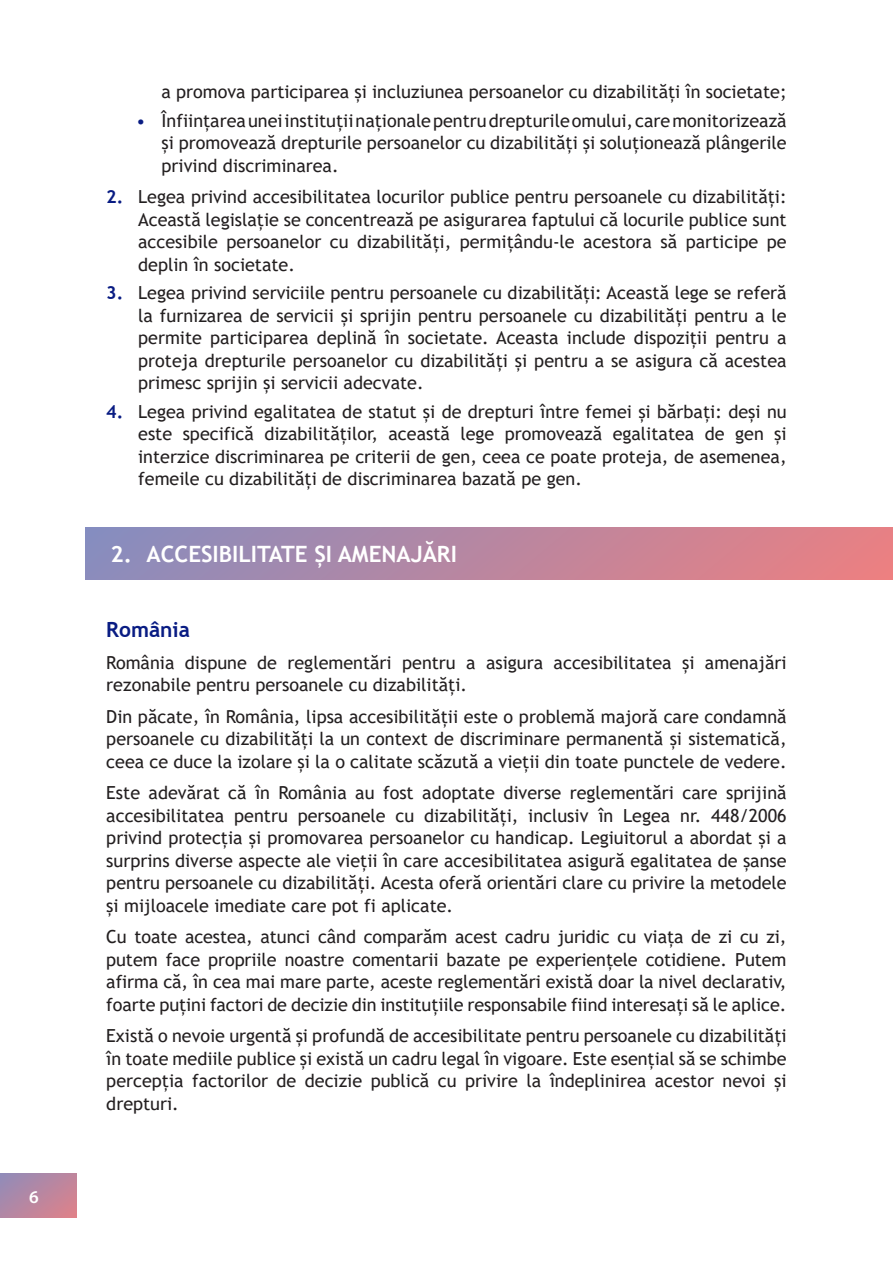
<style>
.page{position:relative;width:893px;height:1263px;background:#fff}
.page>*{position:absolute;margin:0;border:0;box-sizing:border-box;transform-origin:0 0}
.Sectiune{font:700 22.5px "Trebuchet MS";color:#fff}
.Subsectiune{font:700 21px "Trebuchet MS";color:#091c83}
.text{font:18px/22.5px "Trebuchet MS";color:#231f20;text-align:justify}
.text_bullets_numbers{font:18px/22.5px "Trebuchet MS";color:#231f20;text-align:justify}
.t1{font:18px "Myriad Variable Concept";color:#fff}
.s1{color:#091c83}
.s2{font-weight:700;color:#091c83}
</style>
<div class="page">
<svg style="left:0;top:1174px;width:77px;height:44px;background:#b886a0"></svg>
<div style="left:85px;top:527px;width:808px;height:53px;background:linear-gradient(to right,#878dbf,#ea8082)"></div>
<p class="t1" style="left:29px;top:1186px;width:11px">6</p>
<p class="text" style="left:162px;top:81px;width:627px">a promova participarea și incluziunea persoanelor cu dizabilități în societate;</p>
<p class="text" style="left:162px;top:109px;width:627px;text-indent:-26px"><span class="s1">•</span> Înființarea unei instituții naționale pentru drepturile omului, care monitorizează și promovează drepturile persoanelor cu dizabilități și soluționează plângerile privind discriminarea.</p>
<p class="text_bullets_numbers" style="left:138px;top:186px;width:650px;text-indent:-32px"><span class="s2">2.</span> Legea privind accesibilitatea locurilor publice pentru persoanele cu dizabilități:<br>Această legislație se concentrează pe asigurarea faptului că locurile publice sunt accesibile persoanelor cu dizabilități, permițându-le acestora să participe pe deplin în societate.</p>
<p class="text_bullets_numbers" style="left:138px;top:282px;width:650px;text-indent:-32px"><span class="s2">3.</span> Legea privind serviciile pentru persoanele cu dizabilități: Această lege se referă la furnizarea de servicii și sprijin pentru persoanele cu dizabilități pentru a le permite participarea deplină în societate. Aceasta include dispoziții pentru a proteja drepturile persoanelor cu dizabilități și pentru a se asigura că acestea primesc sprijin și servicii adecvate.</p>
<p class="text_bullets_numbers" style="left:138px;top:400px;width:650px;text-indent:-32px"><span class="s2">4.</span> Legea privind egalitatea de statut și de drepturi între femei și bărbați: deși nu este specifică dizabilităților, această lege promovează egalitatea de gen și interzice discriminarea pe criterii de gen, ceea ce poate proteja, de asemenea, femeile cu dizabilități de discriminarea bazată pe gen.</p>
<p class="Sectiune" style="left:111px;top:540px;width:348px">2. ACCESIBILITATE ȘI AMENAJĂRI</p>
<p class="Subsectiune" style="left:106px;top:617px;width:85px">România</p>
<p class="text" style="left:106px;top:651px;width:682px">România dispune de reglementări pentru a asigura accesibilitatea și amenajări rezonabile pentru persoanele cu dizabilități.</p>
<p class="text" style="left:106px;top:705px;width:682px">Din păcate, în România, lipsa accesibilității este o problemă majoră care condamnă persoanele cu dizabilități la un context de discriminare permanentă și sistematică, ceea ce duce la izolare și la o calitate scăzută a vieții din toate punctele de vedere.</p>
<p class="text" style="left:106px;top:781px;width:682px">Este adevărat că în România au fost adoptate diverse reglementări care sprijină accesibilitatea pentru persoanele cu dizabilități, inclusiv în Legea nr. 448/2006 privind protecția și promovarea persoanelor cu handicap. Legiuitorul a abordat și a surprins diverse aspecte ale vieții în care accesibilitatea asigură egalitatea de șanse pentru persoanele cu dizabilități. Acesta oferă orientări clare cu privire la metodele și mijloacele imediate care pot fi aplicate.</p>
<p class="text" style="left:106px;top:925px;width:682px">Cu toate acestea, atunci când comparăm acest cadru juridic cu viața de zi cu zi, putem face propriile noastre comentarii bazate pe experiențele cotidiene. Putem afirma că, în cea mai mare parte, aceste reglementări există doar la nivel declarativ, foarte puțini factori de decizie din instituțiile responsabile fiind interesați să le aplice.</p>
<p class="text" style="left:106px;top:1024px;width:682px">Există o nevoie urgentă și profundă de accesibilitate pentru persoanele cu dizabilități în toate mediile publice și există un cadru legal în vigoare. Este esențial să se schimbe percepția factorilor de decizie publică cu privire la îndeplinirea acestor nevoi și drepturi.</p>
</div>
